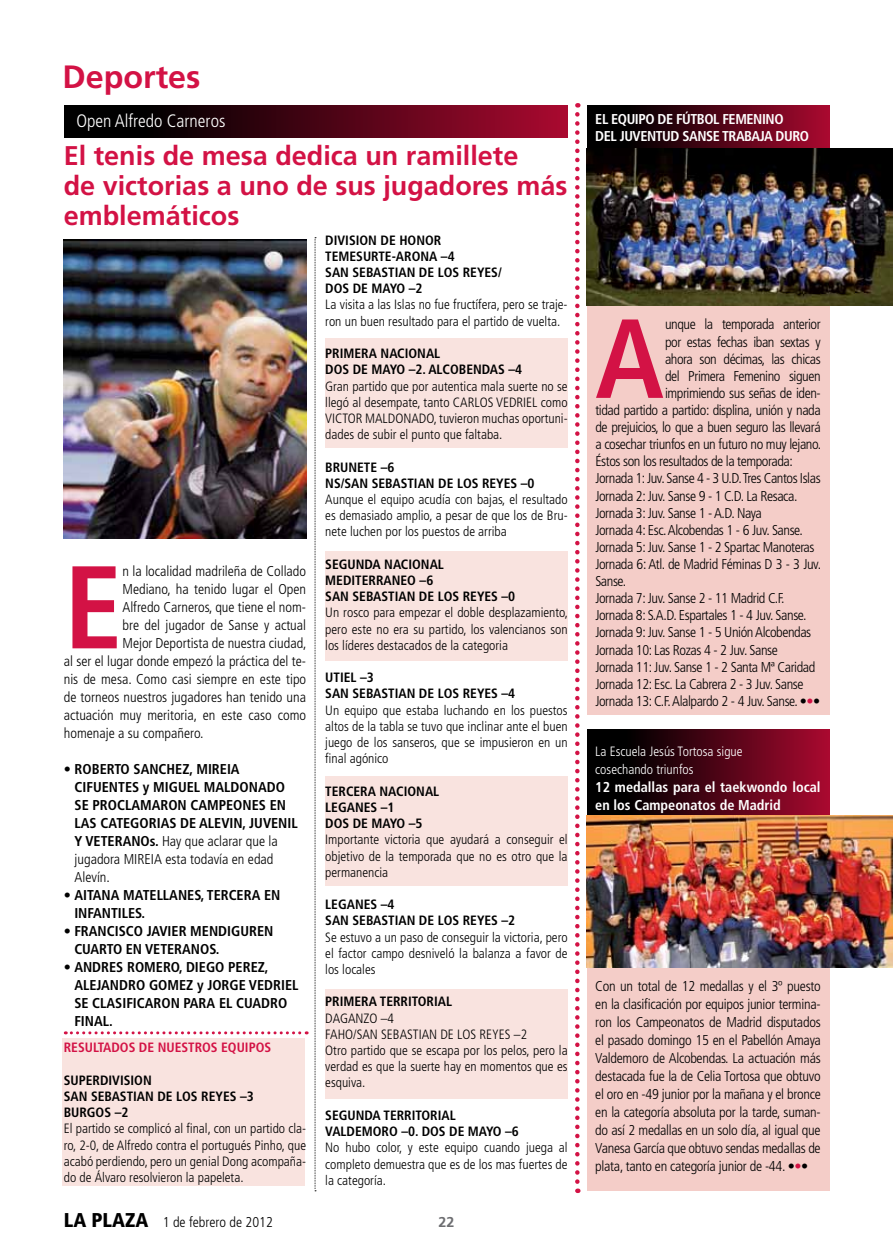
<style>
.page{position:relative;width:893px;height:1255px;background:#fff}
.page>*{position:absolute;margin:0;border:0;box-sizing:border-box;transform-origin:0 0}
.t1{font:700 condensed 117.45px "Frutiger LT";color:#d31245}
.t2{font:700 condensed 112.2px "Frutiger LT";color:#d31245}
.t3{font:700 32.25px "Frutiger LT";color:#d31245}
.t4{font:700 27px/30px "Frutiger LT";color:#d31245}
.t5{font:300 condensed 18px "Frutiger LT";color:#fff}
.t6{font:300 condensed 14.25px/18px "Frutiger LT";letter-spacing:-.03em;color:#000;text-align:justify}
.t7{font:300 condensed 14.25px "Frutiger LT";color:#000}
.t8{font:700 condensed 14.25px/18px "Frutiger LT";color:#000}
.t9{font:700 condensed 14.25px/18px "Frutiger LT";letter-spacing:-.005em;color:#fff}
.t10{font:700 condensed 14.25px/17.1px "Frutiger LT";letter-spacing:-.03em;color:#fff}
.t11{font:700 14.25px "Frutiger LT";color:#6d6e71}
.t12{font:300 condensed 13.5px/16.2px "Frutiger LT";color:#000;text-align:justify}
.t13{font:700 condensed 13.5px/16.2px "Frutiger LT";color:#000}
.t14{font:300 condensed 13.5px/18px "Frutiger LT";color:#fff}
.t15{font:700 condensed 13.5px "Frutiger LT";color:#d31245}
.s1{font-weight:300}
.s2{font-weight:900;font-size:19.95px}
.s3{color:#d31245}
</style>
<div class="page">
<div style="left:62px;top:1038px;width:243px;height:148px;background:#f9e3df"></div>
<div style="left:587px;top:729px;width:242px;height:87px;background:linear-gradient(to right,#000,#a4092e)"></div>
<div style="left:587px;top:302px;width:242px;height:412px;background:#f4cdc8"></div>
<div style="left:587px;top:843px;width:242px;height:348px;background:#f4cdc8"></div>
<div style="left:64px;top:105px;width:504px;height:32px;background:linear-gradient(to right,#000,#a5092e)"></div>
<div style="left:587px;top:105px;width:242px;height:44px;background:linear-gradient(to right,#000,#a4092e)"></div>
<img style="left:64px;top:239px;width:242px;height:299px">
<svg style="left:65px;top:1031px;width:242px;height:3px"></svg>
<div style="left:325px;top:338px;width:243px;height:109px;background:#f9e3df"></div>
<div style="left:325px;top:551px;width:243px;height:110px;background:#f9e3df"></div>
<div style="left:325px;top:776px;width:243px;height:109px;background:#f9e3df"></div>
<div style="left:325px;top:989px;width:243px;height:110px;background:#f9e3df"></div>
<svg style="left:315px;top:237px;width:1px;height:954px"></svg>
<svg style="left:575px;top:114px;width:5px;height:1078px"></svg>
<img style="left:587px;top:149px;width:305px;height:156px">
<img style="left:587px;top:816px;width:306px;height:151px">
<h3 class="t3" style="left:63px;top:58px;width:139px">Deportes</h3>
<p class="t5" style="left:77px;top:110px;width:150px">Open Alfredo Carneros</p>
<h3 class="t4" style="left:64px;top:141px;width:505px">El tenis de mesa dedica un ramillete<br>de victorias a uno de sus jugadores más emblemáticos</h3>
<h1 class="t1" style="left:64px;top:538px;width:60px">E</h1>
<p class="t7" style="left:122px;top:563px;width:185px">n la localidad madrileña de Collado</p>
<p class="t7" style="left:122px;top:581px;width:185px">Mediano, ha tenido lugar el Open</p>
<p class="t7" style="left:122px;top:599px;width:185px">Alfredo Carneros, que tiene el nom-</p>
<p class="t7" style="left:122px;top:617px;width:185px">bre del jugador de Sanse y actual</p>
<p class="t7" style="left:122px;top:635px;width:186px">Mejor Deportista de nuestra ciudad,</p>
<p class="t7" style="left:64px;top:653px;width:244px">al ser el lugar donde empezó la práctica del te-</p>
<p class="t7" style="left:64px;top:671px;width:244px">nis de mesa. Como casi siempre en este tipo</p>
<p class="t7" style="left:64px;top:689px;width:244px">de torneos nuestros jugadores han tenido una</p>
<p class="t7" style="left:64px;top:707px;width:244px">actuación muy meritoria, en este caso como</p>
<p class="t7" style="left:64px;top:725px;width:141px">homenaje a su compañero.</p>
<p class="t8" style="left:75px;top:760px;width:225px;text-indent:-11px">• ROBERTO SANCHEZ, MIREIA<br>CIFUENTES y MIGUEL MALDONADO<br>SE PROCLAMARON CAMPEONES EN<br>LAS CATEGORIAS DE ALEVIN, JUVENIL<br>Y VETERANOs. <span class="s1">Hay que aclarar que la jugadora MIREIA esta todavía en edad<br>Alevín.</span></p>
<p class="t8" style="left:74px;top:886px;width:208px;text-indent:-11px"><span class="s1">•</span> AITANA MATELLANES, TERCERA EN<br>INFANTILES.</p>
<p class="t8" style="left:74px;top:922px;width:201px;text-indent:-11px"><span class="s1">•</span> FRANCISCO JAVIER MENDIGUREN<br>CUARTO EN VETERANOS.</p>
<p class="t8" style="left:74px;top:958px;width:226px;text-indent:-11px"><span class="s1">•</span> ANDRES ROMERO, DIEGO PEREZ,<br>ALEJANDRO GOMEZ y JORGE VEDRIEL<br>SE CLASIFICARON PARA EL CUADRO<br>FINAL.</p>
<p class="t15" style="left:64px;top:1039px;width:209px">RESULTADOS DE NUESTROS EQUIPOS</p>
<p class="t13" style="left:64px;top:1071px;width:191px">SUPERDIVISION<br>SAN SEBASTIAN DE LOS REYES –3<br>BURGOS –2</p>
<p class="t12" style="left:64px;top:1120px;width:244px">El partido se complicó al final, con un partido cla&shy;ro, 2-0, de Alfredo contra el portugués Pinho, que acabó perdiendo, pero un genial Dong acompaña&shy;do de Álvaro resolvieron la papeleta.</p>
<p class="t13" style="left:325px;top:232px;width:178px">DIVISION DE HONOR<br>TEMESURTE-ARONA –4<br>SAN SEBASTIAN DE LOS REYES/<br>DOS DE MAYO –2</p>
<p class="t12" style="left:325px;top:297px;width:244px">La visita a las Islas no fue fructífera, pero se traje&shy;ron un buen resultado para el partido de vuelta.</p>
<p class="t13" style="left:325px;top:345px;width:198px">PRIMERA NACIONAL<br>DOS DE MAYO –2. ALCOBENDAS –4</p>
<p class="t12" style="left:325px;top:378px;width:244px">Gran partido que por autentica mala suerte no se llegó al desempate, tanto CARLOS VEDRIEL como VICTOR MALDONADO, tuvieron muchas oportuni&shy;dades de subir el punto que faltaba.</p>
<p class="t13" style="left:325px;top:459px;width:211px">BRUNETE –6<br>NS/SAN SEBASTIAN DE LOS REYES –0</p>
<p class="t12" style="left:325px;top:491px;width:244px">Aunque el equipo acudía con bajas, el resultado es demasiado amplio, a pesar de que los de Bru&shy;nete luchen por los puestos de arriba</p>
<p class="t13" style="left:325px;top:556px;width:191px">SEGUNDA NACIONAL<br>MEDITERRANEO –6<br>SAN SEBASTIAN DE LOS REYES –0</p>
<p class="t12" style="left:325px;top:605px;width:244px">Un rosco para empezar el doble desplazamiento, pero este no era su partido, los valencianos son los líderes destacados de la categoria</p>
<p class="t13" style="left:325px;top:669px;width:191px">UTIEL –3<br>SAN SEBASTIAN DE LOS REYES –4</p>
<p class="t12" style="left:325px;top:702px;width:244px">Un equipo que estaba luchando en los puestos altos de la tabla se tuvo que inclinar ante el buen juego de los sanseros, que se impusieron en un final agónico</p>
<p class="t13" style="left:325px;top:783px;width:115px">TERCERA NACIONAL<br>LEGANES –1<br>DOS DE MAYO –5</p>
<p class="t12" style="left:325px;top:831px;width:244px">Importante victoria que ayudará a conseguir el objetivo de la temporada que no es otro que la permanencia</p>
<p class="t13" style="left:325px;top:896px;width:191px">LEGANES –4<br>SAN SEBASTIAN DE LOS REYES –2</p>
<p class="t12" style="left:325px;top:929px;width:244px">Se estuvo a un paso de conseguir la victoria, pero el factor campo desniveló la balanza a favor de los locales</p>
<p class="t13" style="left:325px;top:993px;width:128px">PRIMERA TERRITORIAL</p>
<p class="t12" style="left:325px;top:1010px;width:244px;text-align:left">DAGANZO –4<br>FAHO/SAN SEBASTIAN DE LOS REYES –2<br>Otro partido que se escapa por los pelos, pero la verdad es que la suerte hay en momentos que es esquiva.</p>
<p class="t13" style="left:325px;top:1107px;width:195px">SEGUNDA TERRITORIAL<br>VALDEMORO –0. DOS DE MAYO –6</p>
<p class="t12" style="left:325px;top:1139px;width:244px">No hubo color, y este equipo cuando juega al completo demuestra que es de los mas fuertes de la categoría.</p>
<p class="t7" style="left:64px;top:1214px;width:211px"><span class="s2">LA PLAZA</span> 1 de febrero de 2012</p>
<p class="t11" style="left:439px;top:1213px;width:17px">22</p>
<p class="t10" style="left:595px;top:111px;width:215px">EL EQUIPO DE FÚTBOL FEMENINO<br>DEL JUVENTUD SANSE TRABAJA DURO</p>
<h2 class="t2" style="left:595px;top:292px;width:70px">A</h2>
<p class="t6" style="left:665px;top:316px;width:157px">unque la temporada anterior</p>
<p class="t6" style="left:665px;top:333px;width:157px">por estas fechas iban sextas y</p>
<p class="t6" style="left:665px;top:350px;width:157px">ahora son décimas, las chicas</p>
<p class="t6" style="left:665px;top:367px;width:157px">del Primera Femenino siguen</p>
<p class="t6" style="left:665px;top:384px;width:157px">imprimiendo sus señas de iden-</p>
<p class="t6" style="left:595px;top:401px;width:227px">tidad partido a partido: displina, unión y nada</p>
<p class="t6" style="left:595px;top:418px;width:227px">de prejuicios, lo que a buen seguro las llevará</p>
<p class="t6" style="left:595px;top:435px;width:227px">a cosechar triunfos en un futuro no muy lejano.</p>
<p class="t6" style="left:595px;top:452px;width:199px">Éstos son los resultados de la temporada:</p>
<p class="t6" style="left:595px;top:469px;width:227px">Jornada 1: Juv. Sanse 4 - 3 U.D. Tres Cantos Islas</p>
<p class="t6" style="left:595px;top:487px;width:204px">Jornada 2: Juv. Sanse 9 - 1 C.D. La Resaca.</p>
<p class="t6" style="left:595px;top:504px;width:168px">Jornada 3: Juv. Sanse 1 - A.D. Naya</p>
<p class="t6" style="left:595px;top:521px;width:209px">Jornada 4: Esc. Alcobendas 1 - 6 Juv. Sanse.</p>
<p class="t6" style="left:595px;top:538px;width:221px">Jornada 5: Juv. Sanse 1 - 2 Spartac Manoteras</p>
<p class="t6" style="left:595px;top:555px;width:227px">Jornada 6: Atl. de Madrid Féminas D 3 - 3 Juv.</p>
<p class="t6" style="left:595px;top:572px;width:32px">Sanse.</p>
<p class="t6" style="left:595px;top:589px;width:191px">Jornada 7: Juv. Sanse 2 - 11 Madrid C.F.</p>
<p class="t6" style="left:595px;top:606px;width:213px">Jornada 8: S.A.D. Espartales 1 - 4 Juv. Sanse.</p>
<p class="t6" style="left:595px;top:623px;width:217px">Jornada 9: Juv. Sanse 1 - 5 Unión Alcobendas</p>
<p class="t6" style="left:595px;top:640px;width:184px">Jornada 10: Las Rozas 4 - 2 Juv. Sanse</p>
<p class="t6" style="left:595px;top:658px;width:222px">Jornada 11: Juv. Sanse 1 - 2 Santa Mª Caridad</p>
<p class="t6" style="left:595px;top:675px;width:210px">Jornada 12: Esc. La Cabrera 2 - 3 Juv. Sanse</p>
<p class="t6" style="left:595px;top:692px;width:227px">Jornada 13: C.F. Alalpardo 2 - 4 Juv. Sanse. •<span class="s3">•</span>•</p>
<p class="t14" style="left:595px;top:743px;width:149px">La Escuela Jesús Tortosa sigue cosechando triunfos</p>
<p class="t9" style="left:595px;top:778px;width:227px">12 medallas para el taekwondo local en los Campeonatos de Madrid</p>
<p class="t6" style="left:595px;top:976px;width:227px">Con un total de 12 medallas y el 3º puesto en la clasificación por equipos junior termina&shy;ron los Campeonatos de Madrid disputados el pasado domingo 15 en el Pabellón Amaya Valdemoro de Alcobendas. La actuación más destacada fue la de Celia Tortosa que obtuvo el oro en -49 junior por la mañana y el bronce en la categoría absoluta por la tarde, suman&shy;do así 2 medallas en un solo día, al igual que Vanesa García que obtuvo sendas medallas de plata, tanto en categoría junior de -44. •<span class="s3">•</span>•</p>
</div>
